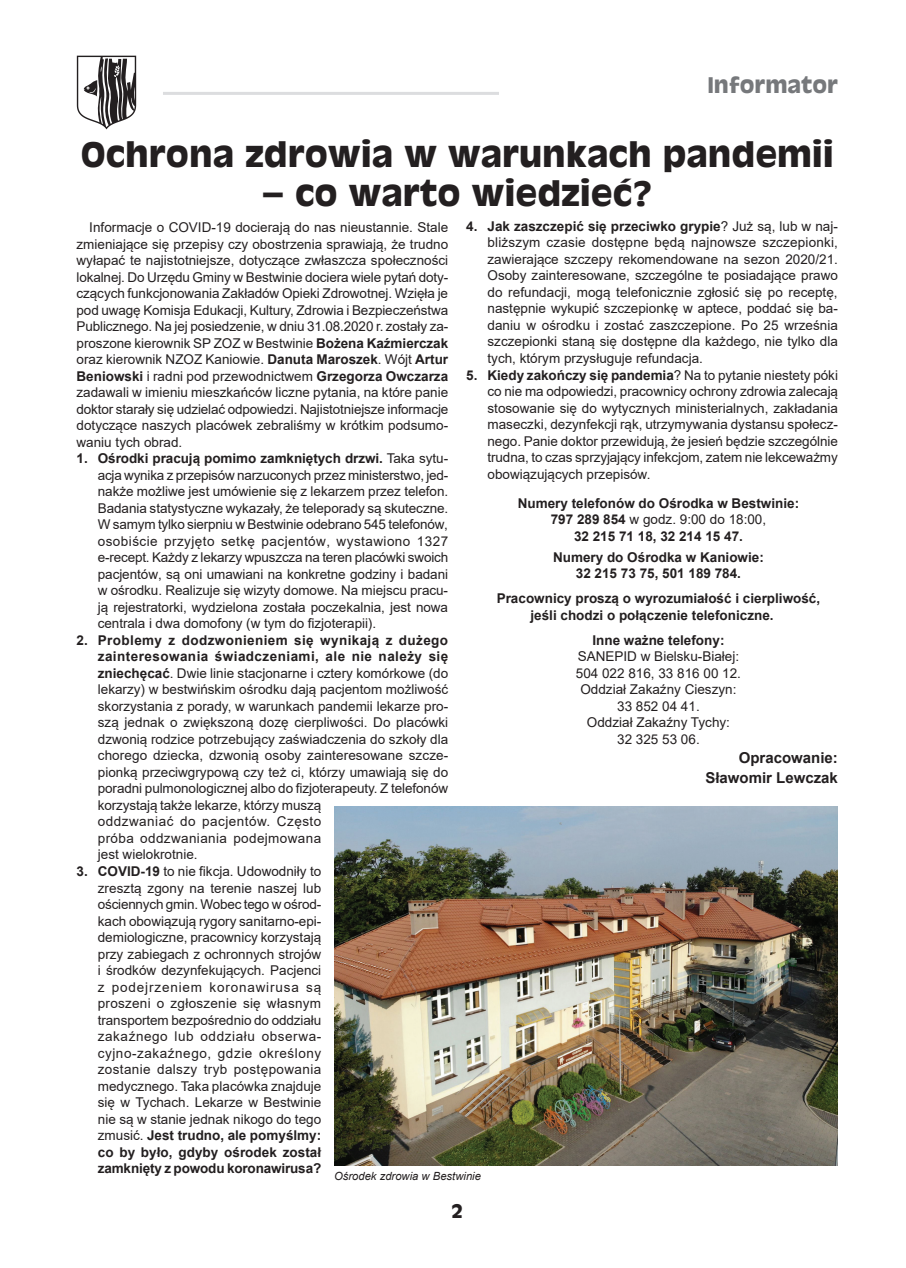
<style>
.page{position:relative;width:906px;height:1268px;background:#fff}
.page>*{position:absolute;margin:0;border:0;box-sizing:border-box;transform-origin:0 0}
.t1{font:700 33px "Antique Olive";color:#231f20}
.t2{font:700 21px "Antique Olive";color:#76787b}
.t3{font:700 18px "Antique Olive";color:#231f20}
.t4{font:700 15px/19.5px "Arial";color:#231f20;text-align:right}
.t5{font:13.5px/16.5px "Arial";color:#231f20;text-align:justify}
.t6{font:700 13.5px/16.5px "Arial";color:#231f20;text-align:center}
.t7{font:italic 11.25px "Arial";color:#231f20}
.s1{font-weight:700}
.s2{font-weight:400}
</style>
<div class="page">
<hr style="left:163px;top:92px;width:336px;height:3px;background:#dcdddf">
<svg style="left:77px;top:56px;width:59px;height:73px"></svg>
<img style="left:334px;top:806px;width:504px;height:359px">
<h2 class="t2" style="left:707px;top:71px;width:132px">Informator</h2>
<h1 class="t1" style="left:81px;top:132px;width:754px">Ochrona zdrowia w warunkach pandemii</h1>
<h1 class="t1" style="left:262px;top:172px;width:392px">– co warto wiedzieć?</h1>
<p class="t5" style="left:77px;top:219px;width:373px;text-indent:13px">Informacje o COVID-19 docierają do nas nieustannie. Stale zmieniające się przepisy czy obostrzenia sprawiają, że trudno wyłapać te najistotniejsze, dotyczące zwłaszcza społeczności lokalnej. Do Urzędu Gminy w Bestwinie dociera wiele pytań doty&shy;czących funkcjonowania Zakładów Opieki Zdrowotnej. Wzięła je pod uwagę Komisja Edukacji, Kultury, Zdrowia i Bezpieczeństwa Publicznego. Na jej posiedzenie, w dniu 31.08.2020 r. zostały za&shy;proszone kierownik SP ZOZ w Bestwinie <span class="s1">Bożena Kaźmierczak </span>oraz kierownik NZOZ Kaniowie. <span class="s1">Danuta Maroszek</span>. Wójt <span class="s1">Artur Beniowski</span> i radni pod przewodnictwem <span class="s1">Grzegorza Owczarza </span>zadawali w imieniu mieszkańców liczne pytania, na które panie doktor starały się udzielać odpowiedzi. Najistotniejsze informacje dotyczące naszych placówek zebraliśmy w krótkim podsumo&shy;waniu tych obrad.</p>
<p class="t5" style="left:98px;top:450px;width:352px;text-indent:-21px"><span class="s1">1. Ośrodki pracują pomimo zamkniętych drzwi.</span> Taka sytu&shy;acja wynika z przepisów narzuconych przez ministerstwo, jed&shy;nakże możliwe jest umówienie się z lekarzem przez telefon.<br>Badania statystyczne wykazały, że teleporady są skuteczne.<br>W samym tylko sierpniu w Bestwinie odebrano 545 telefonów, osobiście przyjęto setkę pacjentów, wystawiono 1327 e-recept. Każdy z lekarzy wpuszcza na teren placówki swoich pacjentów, są oni umawiani na konkretne godziny i badani w ośrodku. Realizuje się wizyty domowe. Na miejscu pracu&shy;ją rejestratorki, wydzielona została poczekalnia, jest nowa centrala i dwa domofony (w tym do fizjoterapii).</p>
<p class="t5" style="left:98px;top:631px;width:352px;text-align:left;text-indent:-21px"><span class="s1">2. Problemy z dodzwonieniem się wynikają z dużego zainteresowania świadczeniami, ale nie należy się zniechęcać</span>. Dwie linie stacjonarne i cztery komórkowe (do lekarzy) w bestwińskim ośrodku dają pacjentom możliwość skorzystania z porady, w warunkach pandemii lekarze pro&shy;szą jednak o zwiększoną dozę cierpliwości. Do placówki dzwonią rodzice potrzebujący zaświadczenia do szkoły dla chorego dziecka, dzwonią osoby zainteresowane szcze&shy;pionką przeciwgrypową czy też ci, którzy umawiają się do poradni pulmonologicznej albo do fizjoterapeuty. Z telefonów korzystają także lekarze, którzy muszą<br>oddzwaniać do pacjentów. Często<br>próba oddzwaniania podejmowana<br>jest wielokrotnie.</p>
<p class="t5" style="left:98px;top:862px;width:225px;text-indent:-21px"><span class="s1">3. COVID-19</span> to nie fikcja. Udowodniły to zresztą zgony na terenie naszej lub ościennych gmin. Wobec tego w ośrod&shy;kach obowiązują rygory sanitarno-epi&shy;demiologiczne, pracownicy korzystają przy zabiegach z ochronnych strojów i środków dezynfekujących. Pacjenci z podejrzeniem koronawirusa są proszeni o zgłoszenie się własnym transportem bezpośrednio do oddziału zakaźnego lub oddziału obserwa&shy;cyjno-zakaźnego, gdzie określony zostanie dalszy tryb postępowania medycznego. Taka placówka znajduje się w Tychach. Lekarze w Bestwinie nie są w stanie jednak nikogo do tego zmusić. <span class="s1">Jest trudno, ale pomyślmy: co by było, gdyby ośrodek został zamknięty z powodu koronawirusa?</span></p>
<p class="t5" style="left:487px;top:218px;width:352px;text-indent:-21px"><span class="s1">4. Jak zaszczepić się przeciwko grypie</span>? Już są, lub w naj&shy;bliższym czasie dostępne będą najnowsze szczepionki, zawierające szczepy rekomendowane na sezon 2020/21.<br>Osoby zainteresowane, szczególne te posiadające prawo do refundacji, mogą telefonicznie zgłosić się po receptę, następnie wykupić szczepionkę w aptece, poddać się ba&shy;daniu w ośrodku i zostać zaszczepione. Po 25 września szczepionki staną się dostępne dla każdego, nie tylko dla tych, którym przysługuje refundacja.</p>
<p class="t5" style="left:487px;top:366px;width:352px;text-indent:-21px"><span class="s1">5. Kiedy zakończy się pandemia</span>? Na to pytanie niestety póki co nie ma odpowiedzi, pracownicy ochrony zdrowia zalecają stosowanie się do wytycznych ministerialnych, zakładania maseczki, dezynfekcji rąk, utrzymywania dystansu społecz&shy;nego. Panie doktor przewidują, że jesień będzie szczególnie trudna, to czas sprzyjający infekcjom, zatem nie lekceważmy obowiązujących przepisów.</p>
<p class="t6" style="left:518px;top:495px;width:283px">Numery telefonów do Ośrodka w Bestwinie:<br>797 289 854 <span class="s2">w godz. 9:00 do 18:00,<br></span>32 215 71 18, 32 214 15 47.</p>
<p class="t6" style="left:553px;top:548px;width:212px">Numery do Ośrodka w Kaniowie:<br>32 215 73 75, 501 189 784.</p>
<p class="t6" style="left:530px;top:590px;width:291px;text-align:left;text-indent:-34px">Pracownicy proszą o wyrozumiałość i cierpliwość, jeśli chodzi o połączenie telefoniczne.</p>
<p class="t6" style="left:592px;top:631px;width:134px">Inne ważne telefony:</p>
<p class="t5" style="left:576px;top:648px;width:167px;text-align:center">SANEPID w Bielsku-Białej:<br>504 022 816, 33 816 00 12.<br>Oddział Zakaźny Cieszyn:<br>33 852 04 41.<br>Oddział Zakaźny Tychy:<br>32 325 53 06.</p>
<p class="t4" style="left:705px;top:748px;width:134px">Opracowanie:<br>Sławomir Lewczak</p>
<p class="t7" style="left:334px;top:1168px;width:148px">Ośrodek zdrowia w Bestwinie</p>
<h3 class="t3" style="left:451px;top:1199px;width:13px">2</h3>
</div>
